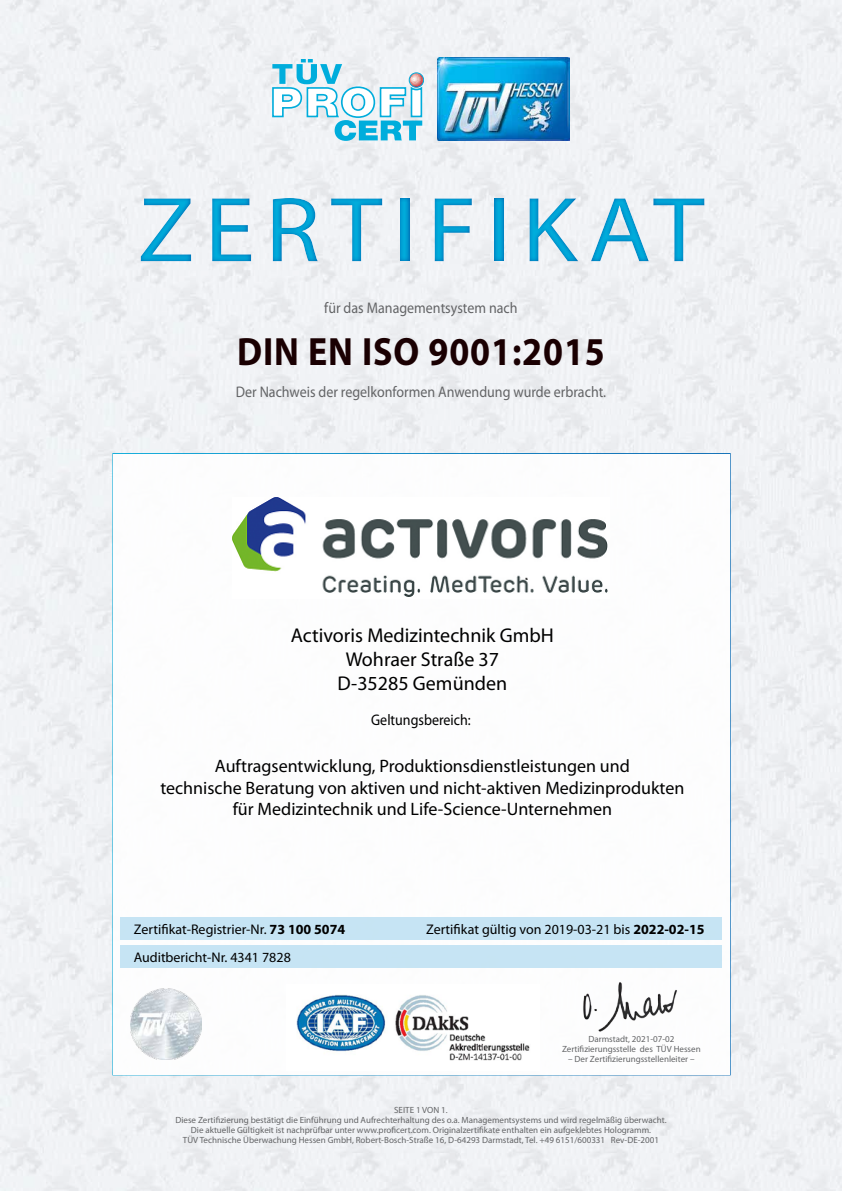
<style>
.page{position:relative;width:842px;height:1191px;background:#fff}
.page>*{position:absolute;margin:0;border:0;box-sizing:border-box;transform-origin:0 0}
.t1{font:93px "Myriad Pro";letter-spacing:.1em;color:#00addc;scale:1.1 1}
.t2{font:700 39.6px "Myriad Pro";letter-spacing:.025em;color:#1a0002;scale:.91 1}
.t3{font:20px/24px "Myriad Pro";color:#000;text-align:center}
.t4{font:18px/21.6px "Myriad Pro";color:#000;text-align:center}
.t5{font:15.4px "Myriad Pro";color:#636466;scale:.91 1}
.t6{font:15.4px "Myriad Pro";color:#000;scale:.91 1}
.t7{font:14px/28.1px "Myriad Pro";color:#000}
.t8{font:9px/10px "Myriad Pro";color:#636466;text-align:center}
.s1{font-weight:700}
</style>
<div class="page">
<img style="left:0;top:0;width:842px;height:1191px">
<img style="left:437px;top:57px;width:132px;height:83px">
<svg style="left:272px;top:59px;width:152px;height:82px"></svg>
<div style="left:112px;top:453px;width:619px;height:622px;background:#fff;border:2px solid #fff"></div>
<div style="left:120px;top:945px;width:602px;height:23px;background:#c0e2f3"></div>
<div style="left:121px;top:917px;width:601px;height:22px;background:#c0e2f3"></div>
<img style="left:296px;top:995px;width:234px;height:66px">
<img style="left:749px;top:906px;width:78px;height:54px">
<img style="left:736px;top:795px;width:97px;height:40px">
<img style="left:737px;top:681px;width:95px;height:34px">
<img style="left:738px;top:576px;width:93px;height:35px">
<img style="left:737px;top:479px;width:91px;height:36px">
<img style="left:583px;top:982px;width:94px;height:50px">
<div style="left:0;top:172px;width:842px;height:114px;background:#006bb6;opacity:.75"></div>
<img style="left:130px;top:988px;width:71px;height:71px">
<img style="left:233px;top:497px;width:375px;height:100px">
<h1 class="t1" style="left:138px;top:173px;width:517px">ZERTIFIKAT</h1>
<h3 class="t5" style="left:324px;top:298px;width:214px">für das Managementsystem nach</h3>
<h2 class="t2" style="left:237px;top:326px;width:406px">DIN EN ISO 9001:2015</h2>
<h3 class="t5" style="left:236px;top:382px;width:408px">Der Nachweis der regelkonformen Anwendung wurde erbracht.</h3>
<h3 class="t3" style="left:291px;top:623px;width:264px">Activoris Medizintechnik GmbH<br>Wohraer Straße 37<br>D-35285 Gemünden</h3>
<h3 class="t6" style="left:371px;top:710px;width:111px">Geltungsbereich:</h3>
<h3 class="t4" style="left:160px;top:755px;width:525px">Auftragsentwicklung, Produktionsdienstleistungen und<br>technische Beratung von aktiven und nicht-aktiven Medizinprodukten für Medizintechnik und Life-Science-Unternehmen</h3>
<h3 class="t7" style="left:134px;top:915px;width:213px">Zertifikat-Registrier-Nr. <span class="s1">73 100 5074<br></span>Auditbericht-Nr. 4341 7828</h3>
<h3 class="t7" style="left:426px;top:915px;width:280px">Zertifikat gültig von 2019-03-21 bis <span class="s1">2022-02-15</span></h3>
<p class="t8" style="left:562px;top:1034px;width:140px">Darmstadt, 2021-07-02<br>Zertifizierungsstelle des TÜV Hessen</p>
<p class="t8" style="left:568px;top:1054px;width:128px">– Der Zertifizierungsstellenleiter –</p>
<p class="t8" style="left:175px;top:1105px;width:493px">SEITE 1 VON 1.<br>Diese Zertifizierung bestätigt die Einführung und Aufrechterhaltung des o.a. Managementsystems und wird regelmäßig überwacht.<br>Die aktuelle Gültigkeit ist nachprüfbar unter www.proficert.com. Originalzertifikate enthalten ein aufgeklebtes Hologramm.<br>TÜV Technische Überwachung Hessen GmbH, Robert-Bosch-Straße 16, D-64293 Darmstadt, Tel. +49 6151/600331 Rev-DE-2001</p>
</div>
